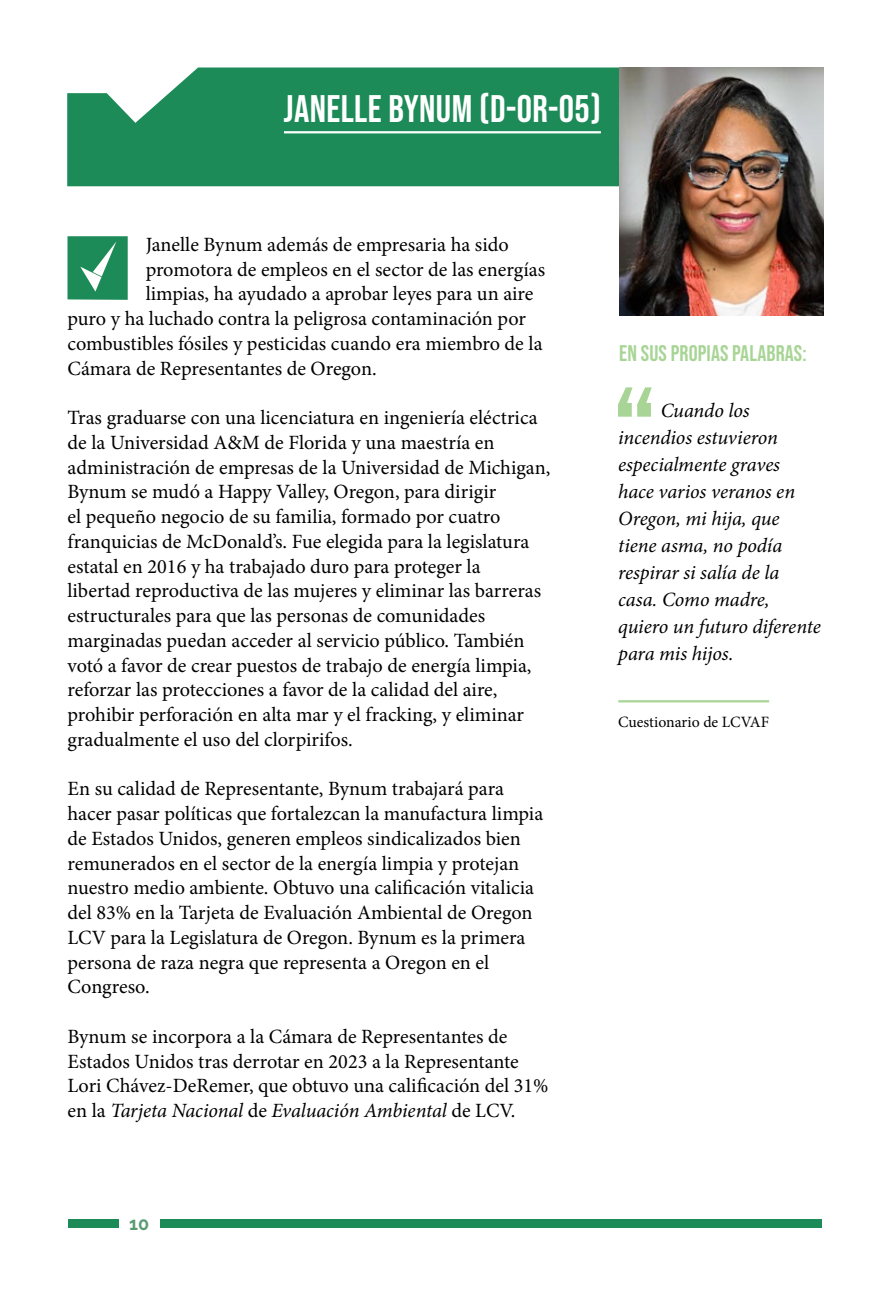
<style>
.page{position:relative;width:891px;height:1296px;background:#fff}
.page>*{position:absolute;margin:0;border:0;box-sizing:border-box;transform-origin:0 0}
.t1{font:38.25px "Bebas Neue";letter-spacing:.01em;color:#fff}
.t2{font:22.5px "Bebas Neue";letter-spacing:.005em;color:#a8d596}
.t3{font:20.25px/24.8px "Minion Pro";color:#000}
.t4{font:italic 20.25px/27px "Minion Pro";letter-spacing:-.005em;color:#000}
.t5{font:700 18px "Raleway";color:#589b72}
.t6{font:15.75px "Minion Pro";color:#000}
.s1{font-style:italic}
</style>
<div class="page">
<svg style="left:67px;top:68px;width:552px;height:118px;background:#2b9262"></svg>
<div style="left:69px;top:1219px;width:753px;height:8px;background:#1d8b58"></div>
<div style="left:119px;top:1200px;width:41px;height:37px;background:#fff"></div>
<svg style="left:618px;top:387px;width:34px;height:30px"></svg>
<div style="left:68px;top:236px;width:60px;height:64px;background:#1d8b58"></div>
<svg style="left:80px;top:242px;width:36px;height:50px"></svg>
<hr style="left:284px;top:131px;width:317px;height:2px;background:#fff">
<hr style="left:618px;top:700px;width:151px;height:2px;background:#a8d596">
<img style="left:619px;top:68px;width:205px;height:248px">
<h2 class="t1" style="left:284px;top:87px;width:319px">JANELLE BYNUM (D-OR-05)</h2>
<p class="t3" style="left:146px;top:232px;width:365px">Janelle Bynum además de empresaria ha sido</p>
<p class="t3" style="left:146px;top:257px;width:401px">promotora de empleos en el sector de las energías</p>
<p class="t3" style="left:146px;top:282px;width:389px">limpias, ha ayudado a aprobar leyes para un aire</p>
<p class="t3" style="left:68px;top:306px;width:460px">puro y ha luchado contra la peligrosa contaminación por</p>
<p class="t3" style="left:68px;top:331px;width:477px">combustibles fósiles y pesticidas cuando era miembro de la</p>
<p class="t3" style="left:68px;top:356px;width:311px">Cámara de Representantes de Oregon.</p>
<p class="t3" style="left:68px;top:405px;width:484px">Tras graduarse con una licenciatura en ingeniería eléctrica de la Universidad A&amp;M de Florida y una maestría en administración de empresas de la Universidad de Michigan, Bynum se mudó a Happy Valley, Oregon, para dirigir<br>el pequeño negocio de su familia, formado por cuatro franquicias de McDonald’s. Fue elegida para la legislatura estatal en 2016 y ha trabajado duro para proteger la<br>libertad reproductiva de las mujeres y eliminar las barreras estructurales para que las personas de comunidades marginadas puedan acceder al servicio público. También votó a favor de crear puestos de trabajo de energía limpia, reforzar las protecciones a favor de la calidad del aire, prohibir perforación en alta mar y el fracking, y eliminar gradualmente el uso del clorpirifos.</p>
<p class="t3" style="left:68px;top:777px;width:477px">En su calidad de Representante, Bynum trabajará para hacer pasar políticas que fortalezcan la manufactura limpia de Estados Unidos, generen empleos sindicalizados bien remunerados en el sector de la energía limpia y protejan nuestro medio ambiente. Obtuvo una calificación vitalicia del 83% en la Tarjeta de Evaluación Ambiental de Oregon LCV para la Legislatura de Oregon. Bynum es la primera persona de raza negra que representa a Oregon en el Congreso.</p>
<p class="t3" style="left:68px;top:1024px;width:483px">Bynum se incorpora a la Cámara de Representantes de Estados Unidos tras derrotar en 2023 a la Representante Lori Chávez-DeRemer, que obtuvo una calificación del 31% en la <span class="s1">Tarjeta Nacional</span> de <span class="s1">Evaluación Ambiental</span> de LCV.</p>
<p class="t5" style="left:129px;top:1214px;width:21px">10</p>
<p class="t2" style="left:619px;top:340px;width:189px">EN SUS PROPIAS PALABRAS:</p>
<p class="t4" style="left:618px;top:397px;width:204px;text-indent:42px">Cuando los incendios estuvieron especialmente graves hace varios veranos en<br>Oregon, mi hija, que tiene asma, no podía respirar si salía de la casa. Como madre, quiero un futuro diferente para mis hijos.</p>
<p class="t6" style="left:618px;top:712px;width:152px">Cuestionario de LCVAF</p>
</div>
